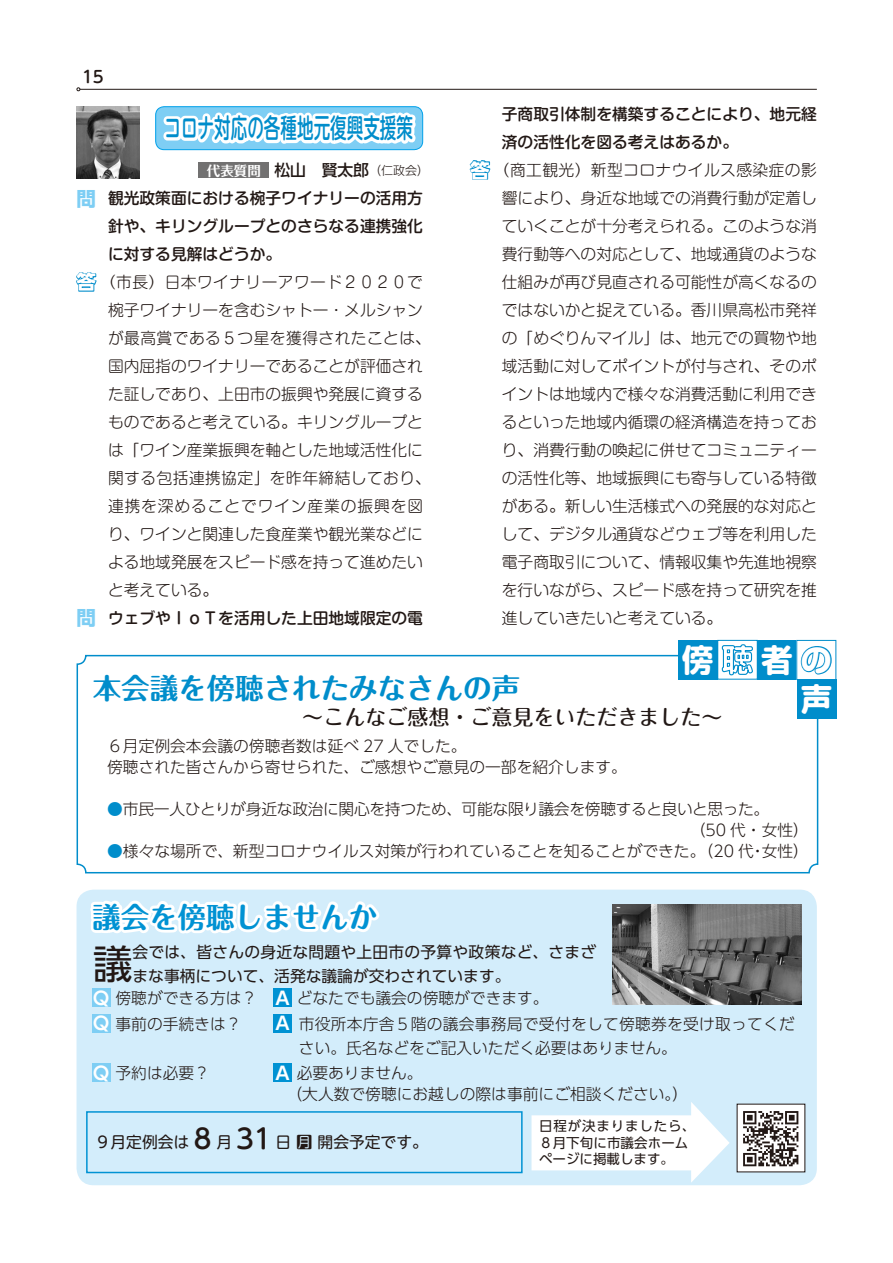
<style>
.page{position:relative;width:893px;height:1263px;background:#fff}
.page>*{position:absolute;margin:0;border:0;box-sizing:border-box;transform-origin:0 0}
.t1{font:39.75px "UD Shin Go Pro";color:#221815}
.t2{font:700 31.5px "Soft Go Std";color:#fff}
.t3{font:700 28.5px "Maru Fo Pro";color:#008dcb}
.t4{font:700 28.5px "Maru Fo Pro";color:#0092d3}
.t5{font:500 27px "UD Shin M Go Pro";color:#221815}
.t6{font:500 26.85px "UD Shin M Go Pro";color:#008dcb;scale:.62 1}
.t7{font:500 21px "Maru Fo Pro";color:#221815}
.t8{font:700 19.5px "UD Shin Go Pro";color:#fff}
.t9{font:700 19.5px "UD Shin Go Pro";color:#7ecef4}
.t10{font:700 18px "UD Shin Go Pro De";color:#fff}
.t11{font:500 16.5px "UD Shin M Go Pro";color:#221815}
.t12{font:300 15.75px/27.9px "Shin M Go Pro";color:#221815;text-align:justify}
.t13{font:300 15.75px/25.7px "UD Shin Go Pro";color:#221815}
.t14{font:500 15.75px/27.9px "Shin M Go Pro";color:#221815}
.t15{font:15.75px "UD Shin Go Pro";letter-spacing:.015em;color:#221815}
.t16{font:300 15.75px "UD Shin Go Pro";letter-spacing:-.02em;color:#221815}
.t17{font:300 15.75px "Shin M Go Pro";letter-spacing:.025em;color:#221815}
.t18{font:15.75px "UD Shin M Go Pro";color:#221815}
.t19{font:500 15.75px "UD Shin Go Pro";color:#221815}
.t20{font:13.5px/16.5px "UD Shin Go Pro";letter-spacing:.005em;color:#221815}
.t21{font:700 13.5px "Folk Pro";color:#fff}
.t22{font:300 12px "UD Shin Go Pro";color:#221815}
.s1{color:#008dcb}
</style>
<div class="page">
<hr style="left:80px;top:89px;width:737px;height:1px;background:#221815">
<svg style="left:469px;top:160px;width:22px;height:20px"></svg>
<svg style="left:76px;top:272px;width:21px;height:20px"></svg>
<img style="left:77px;top:106px;width:63px;height:72px">
<svg style="left:160px;top:88px;width:271px;height:90px"></svg>
<div style="left:155px;top:106px;width:268px;height:44px;border:1px solid #00a0e9;border-radius:9px"></div>
<div style="left:77px;top:890px;width:740px;height:295px;background:#d3edfb;border-radius:17px"></div>
<img style="left:739px;top:1106px;width:64px;height:64px">
<img style="left:612px;top:905px;width:189px;height:99px">
<svg style="left:76px;top:889px;width:306px;height:75px"></svg>
<div style="left:92px;top:989px;width:18px;height:18px;background:#7ecef4"></div>
<div style="left:92px;top:1014px;width:18px;height:18px;background:#7ecef4"></div>
<div style="left:92px;top:1064px;width:18px;height:18px;background:#7ecef4"></div>
<div style="left:273px;top:989px;width:18px;height:18px;background:#0092d3"></div>
<div style="left:273px;top:1014px;width:18px;height:18px;background:#0092d3"></div>
<div style="left:273px;top:1064px;width:18px;height:18px;background:#0092d3"></div>
<svg style="left:531px;top:1102px;width:199px;height:80px"></svg>
<div style="left:86px;top:1111px;width:437px;height:62px;border:2px solid #0092d3"></div>
<div style="left:77px;top:655px;width:741px;height:218px;border:2px solid #008dcb;border-radius:9px"></div>
<div style="left:678px;top:640px;width:40px;height:39px;background:#008dcb"></div>
<div style="left:718px;top:640px;width:39px;height:39px;background:#fff"></div>
<svg style="left:721px;top:644px;width:32px;height:32px"></svg>
<div style="left:717px;top:640px;width:41px;height:39px;border:1px solid #008dcb"></div>
<div style="left:757px;top:640px;width:40px;height:39px;background:#008dcb"></div>
<div style="left:797px;top:640px;width:39px;height:39px;background:#fff"></div>
<svg style="left:800px;top:646px;width:32px;height:29px"></svg>
<div style="left:796px;top:640px;width:40px;height:40px;border:1px solid #008dcb"></div>
<div style="left:797px;top:679px;width:39px;height:40px;background:#008dcb"></div>
<p class="t11" style="left:82px;top:63px;width:23px">15</p>
<h3 class="t6" style="left:164px;top:106px;width:403px">コロナ対応の各種地元復興支援策</h3>
<p class="t9" style="left:77px;top:182px;width:21px">問</p>
<p class="t8" style="left:77px;top:266px;width:21px">答</p>
<p class="t9" style="left:77px;top:602px;width:21px">問</p>
<p class="t19" style="left:275px;top:157px;width:96px">松山　賢太郎</p>
<p class="t21" style="left:207px;top:159px;width:55px">代表質問</p>
<p class="t14" style="left:108px;top:182px;width:317px">観光政策面における椀子ワイナリーの活用方</p>
<p class="t22" style="left:369px;top:160px;width:62px">（仁政会(</p>
<p class="t14" style="left:108px;top:210px;width:316px">針や、キリングループとのさらなる連携強化に対する見解はどうか。</p>
<p class="t17" style="left:100px;top:269px;width:324px">（市長）日本ワイナリーアワード２０２０で</p>
<p class="t12" style="left:108px;top:294px;width:324px;text-align:left">椀子ワイナリーを含むシャトー・メルシャンが最高賞である５つ星を獲得されたことは、国内屈指のワイナリーであることが評価された証しであり、上田市の振興や発展に資するものであると考えている。キリングループとは「ワイン産業振興を軸とした地域活性化に関する包括連携協定」を昨年締結しており、連携を深めることでワイン産業の振興を図り、ワインと関連した食産業や観光業などによる地域発展をスピード感を持って進めたいと考えている。</p>
<p class="t14" style="left:108px;top:602px;width:317px">ウェブやＩｏＴを活用した上田地域限定の電</p>
<p class="t8" style="left:470px;top:154px;width:21px">答</p>
<p class="t14" style="left:502px;top:98px;width:316px">子商取引体制を構築することにより、地元経済の活性化を図る考えはあるか。</p>
<p class="t17" style="left:494px;top:157px;width:324px">（商工観光）新型コロナウイルス感染症の影</p>
<p class="t12" style="left:502px;top:182px;width:316px">響により、身近な地域での消費行動が定着していくことが十分考えられる。このような消費行動等への対応として、地域通貨のような仕組みが再び見直される可能性が高くなるのではないかと捉えている。香川県高松市発祥の「めぐりんマイル」は、地元での買物や地域活動に対してポイントが付与され、そのポイントは地域内で様々な消費活動に利用できるといった地域内循環の経済構造を持っており、消費行動の喚起に併せてコミュニティーの活性化等、地域振興にも寄与している特徴がある。新しい生活様式への発展的な対応として、デジタル通貨などウェブ等を利用した電子商取引について、情報収集や先進地視察を行いながら、スピード感を持って研究を推進していきたいと考えている。</p>
<h2 class="t2" style="left:682px;top:637px;width:33px">傍</h2>
<h2 class="t2" style="left:761px;top:637px;width:72px">者の</h2>
<h3 class="t3" style="left:93px;top:665px;width:429px">本会議を傍聴されたみなさんの声</h3>
<h2 class="t2" style="left:801px;top:677px;width:33px">声</h2>
<p class="t13" style="left:429px;top:667px;width:33px">　　</p>
<h3 class="t7" style="left:302px;top:700px;width:421px">～こんなご感想・ご意見をいただきました～</h3>
<p class="t13" style="left:91px;top:735px;width:537px;line-height:21px;text-indent:16px">６月定例会本会議の傍聴者数は延べ 27 人でした。<br>　傍聴された皆さんから寄せられた、ご感想やご意見の一部を紹介します。</p>
<p class="t16" style="left:107px;top:796px;width:663px"><span class="s1">●</span>市民一人ひとりが身近な政治に関心を持つため、可能な限り議会を傍聴すると良いと思った。</p>
<p class="t13" style="left:690px;top:817px;width:121px">（50 代・女性(</p>
<p class="t13" style="left:762px;top:838px;width:49px">女性(</p>
<p class="t13" style="left:107px;top:838px;width:648px"><span class="s1">●</span>様々な場所で、新型コロナウイルス対策が行われていることを知ることができた。（20 代</p>
<p class="t13" style="left:750px;top:838px;width:17px">・</p>
<h3 class="t4" style="left:92px;top:894px;width:287px">議会を傍聴しませんか</h3>
<p class="t15" style="left:133px;top:939px;width:465px">会では、皆さんの身近な問題や上田市の予算や政策など、さまざ</p>
<h1 class="t1" style="left:93px;top:932px;width:41px">議</h1>
<p class="t15" style="left:133px;top:963px;width:379px">まな事柄について、活発な議論が交わされています。</p>
<p class="t13" style="left:116px;top:985px;width:143px">傍聴ができる方は?</p>
<p class="t10" style="left:92px;top:983px;width:19px">Ｑ</p>
<p class="t10" style="left:275px;top:983px;width:16px">A</p>
<p class="t13" style="left:297px;top:985px;width:253px">どなたでも議会の傍聴ができます。</p>
<p class="t10" style="left:92px;top:1009px;width:19px">Ｑ</p>
<p class="t13" style="left:116px;top:1010px;width:127px">事前の手続きは?</p>
<p class="t10" style="left:275px;top:1009px;width:16px">A</p>
<p class="t13" style="left:299px;top:1010px;width:498px">市役所本庁舎５階の議会事務局で受付をして傍聴券を受け取ってくだ</p>
<p class="t10" style="left:92px;top:1058px;width:19px">Ｑ</p>
<p class="t13" style="left:116px;top:1060px;width:96px">予約は必要?</p>
<p class="t13" style="left:297px;top:1034px;width:382px">さい。氏名などをご記入いただく必要はありません。必要ありません。</p>
<p class="t10" style="left:275px;top:1058px;width:16px">A</p>
<h3 class="t5" style="left:189px;top:1117px;width:28px">８</h3>
<h3 class="t5" style="left:236px;top:1117px;width:37px">31</h3>
<p class="t18" style="left:95px;top:1129px;width:96px">９月定例会は</p>
<p class="t18" style="left:216px;top:1129px;width:17px">月</p>
<p class="t13" style="left:287px;top:1081px;width:403px">（大人数で傍聴にお越しの際は事前にご相談ください (。</p>
<p class="t20" style="left:539px;top:1117px;width:158px">日程が決まりましたら、<br>８月下旬に市議会ホームページに掲載します。</p>
<p class="t18" style="left:276px;top:1129px;width:154px">日月開会予定です。</p>
</div>
